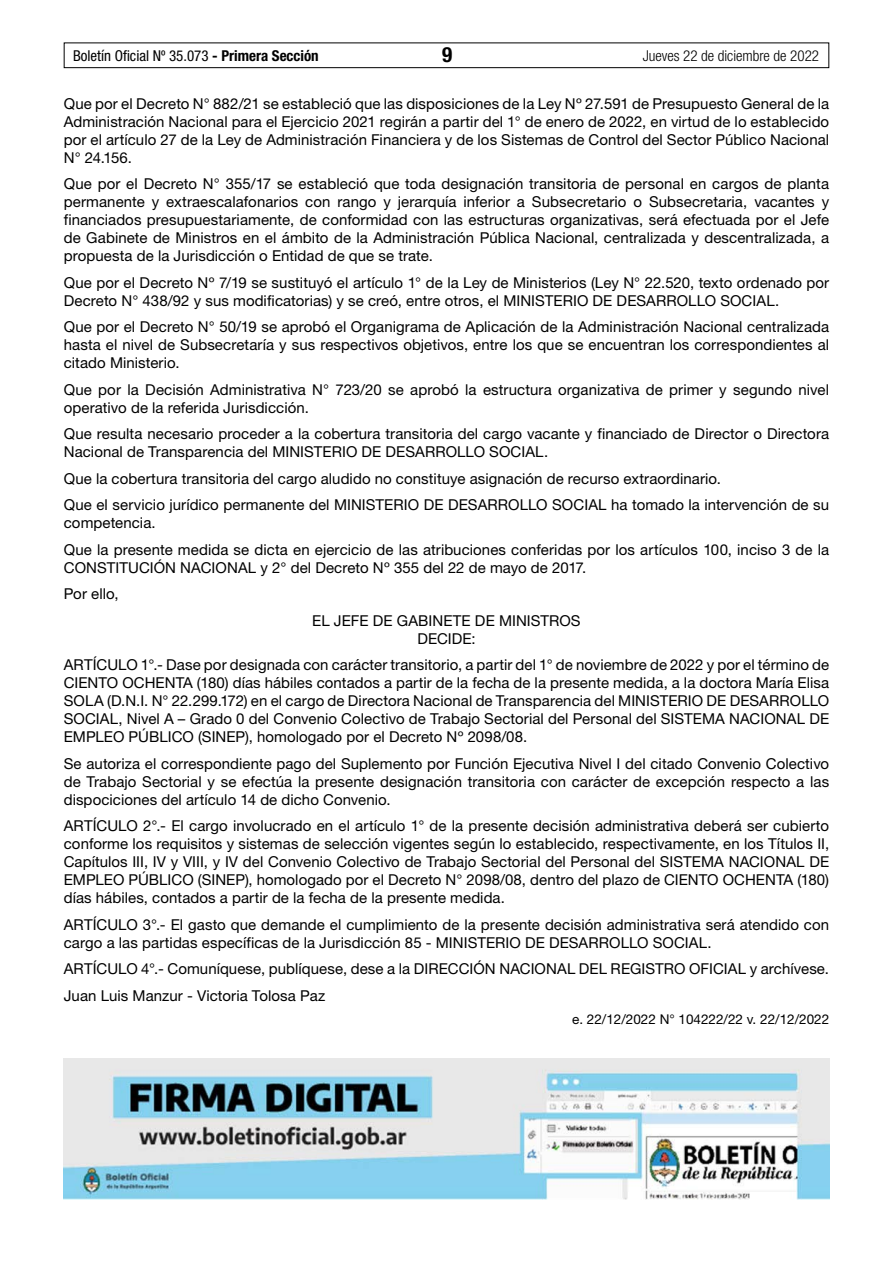
<style>
.page{position:relative;width:893px;height:1263px;background:#fff}
.page>*{position:absolute;margin:0;border:0;box-sizing:border-box;transform-origin:0 0}
.t1{font:700 condensed 21px "Helvetica Neue LT Std";color:#000}
.t2{font:15px/18px "Helvetica Neue LT Std";letter-spacing:.005em;color:#000}
.t3{font:condensed 15px "Helvetica Neue LT Std";color:#000}
.t4{font:300 condensed 15px "Helvetica Neue LT Std";color:#000}
.t5{font:13.5px "Helvetica Neue LT Std";color:#000}
.s1{font-weight:700}
</style>
<div class="page">
<div style="left:64px;top:43px;width:765px;height:25px;border:1px solid #000"></div>
<img style="left:64px;top:1059px;width:765px;height:140px">
<p class="t3" style="left:73px;top:47px;width:247px">Boletín Oficial Nº 35.073 <span class="s1">- Primera Sección</span></p>
<h1 class="t1" style="left:442px;top:42px;width:12px">9</h1>
<p class="t4" style="left:643px;top:47px;width:178px">Jueves 22 de diciembre de 2022</p>
<p class="t2" style="left:64px;top:94px;width:767px;text-align:justify">Que por el Decreto N° 882/21 se estableció que las disposiciones de la Ley Nº 27.591 de Presupuesto General de la Administración Nacional para el Ejercicio 2021 regirán a partir del 1° de enero de 2022, en virtud de lo establecido por el artículo 27 de la Ley de Administración Financiera y de los Sistemas de Control del Sector Público Nacional N° 24.156.</p>
<p class="t2" style="left:64px;top:174px;width:767px;text-align:justify">Que por el Decreto N° 355/17 se estableció que toda designación transitoria de personal en cargos de planta permanente y extraescalafonarios con rango y jerarquía inferior a Subsecretario o Subsecretaria, vacantes y financiados presupuestariamente, de conformidad con las estructuras organizativas, será efectuada por el Jefe de Gabinete de Ministros en el ámbito de la Administración Pública Nacional, centralizada y descentralizada, a propuesta de la Jurisdicción o Entidad de que se trate.</p>
<p class="t2" style="left:64px;top:273px;width:767px">Que por el Decreto Nº 7/19 se sustituyó el artículo 1° de la Ley de Ministerios (Ley N° 22.520, texto ordenado por<br>Decreto N° 438/92 y sus modificatorias) y se creó, entre otros, el MINISTERIO DE DESARROLLO SOCIAL.</p>
<p class="t2" style="left:64px;top:317px;width:767px;text-align:justify">Que por el Decreto N° 50/19 se aprobó el Organigrama de Aplicación de la Administración Nacional centralizada hasta el nivel de Subsecretaría y sus respectivos objetivos, entre los que se encuentran los correspondientes al citado Ministerio.</p>
<p class="t2" style="left:64px;top:380px;width:767px">Que por la Decisión Administrativa N° 723/20 se aprobó la estructura organizativa de primer y segundo nivel operativo de la referida Jurisdicción.</p>
<p class="t2" style="left:64px;top:424px;width:767px">Que resulta necesario proceder a la cobertura transitoria del cargo vacante y financiado de Director o Directora<br>Nacional de Transparencia del MINISTERIO DE DESARROLLO SOCIAL.</p>
<p class="t2" style="left:64px;top:465px;width:767px;line-height:26.5px">Que la cobertura transitoria del cargo aludido no constituye asignación de recurso extraordinario.<br>Que el servicio jurídico permanente del MINISTERIO DE DESARROLLO SOCIAL ha tomado la intervención de su</p>
<p class="t2" style="left:64px;top:509px;width:767px;line-height:26.5px">competencia.<br>Que la presente medida se dicta en ejercicio de las atribuciones conferidas por los artículos 100, inciso 3 de la</p>
<p class="t2" style="left:64px;top:558px;width:524px">CONSTITUCIÓN NACIONAL y 2° del Decreto Nº 355 del 22 de mayo de 2017.</p>
<p class="t2" style="left:64px;top:585px;width:56px">Por ello,</p>
<p class="t2" style="left:312px;top:611px;width:270px">EL JEFE DE GABINETE DE MINISTROS</p>
<p class="t2" style="left:64px;top:625px;width:767px;line-height:26.5px;text-align:center">DECIDE:<br>ARTÍCULO 1°.- Dase por designada con carácter transitorio, a partir del 1° de noviembre de 2022 y por el término de</p>
<p class="t2" style="left:64px;top:674px;width:767px;text-align:justify">CIENTO OCHENTA (180) días hábiles contados a partir de la fecha de la presente medida, a la doctora María Elisa SOLA (D.N.I. N° 22.299.172) en el cargo de Directora Nacional de Transparencia del MINISTERIO DE DESARROLLO SOCIAL, Nivel A – Grado 0 del Convenio Colectivo de Trabajo Sectorial del Personal del SISTEMA NACIONAL DE EMPLEO PÚBLICO (SINEP), homologado por el Decreto Nº 2098/08.</p>
<p class="t2" style="left:64px;top:754px;width:767px;text-align:justify">Se autoriza el correspondiente pago del Suplemento por Función Ejecutiva Nivel I del citado Convenio Colectivo de Trabajo Sectorial y se efectúa la presente designación transitoria con carácter de excepción respecto a las dispociciones del artículo 14 de dicho Convenio.</p>
<p class="t2" style="left:64px;top:817px;width:767px;text-align:justify">ARTÍCULO 2°.- El cargo involucrado en el artículo 1° de la presente decisión administrativa deberá ser cubierto conforme los requisitos y sistemas de selección vigentes según lo establecido, respectivamente, en los Títulos II, Capítulos III, IV y VIII, y IV del Convenio Colectivo de Trabajo Sectorial del Personal del SISTEMA NACIONAL DE EMPLEO PÚBLICO (SINEP), homologado por el Decreto N° 2098/08, dentro del plazo de CIENTO OCHENTA (180) días hábiles, contados a partir de la fecha de la presente medida.</p>
<p class="t2" style="left:64px;top:915px;width:767px">ARTÍCULO 3°.- El gasto que demande el cumplimiento de la presente decisión administrativa será atendido con cargo a las partidas específicas de la Jurisdicción 85 - MINISTERIO DE DESARROLLO SOCIAL.</p>
<p class="t2" style="left:64px;top:955px;width:767px;line-height:26.5px">ARTÍCULO 4°.- Comuníquese, publíquese, dese a la DIRECCIÓN NACIONAL DEL REGISTRO OFICIAL y archívese.<br>Juan Luis Manzur - Victoria Tolosa Paz</p>
<p class="t5" style="left:572px;top:1011px;width:259px">e. 22/12/2022 N° 104222/22 v. 22/12/2022</p>
</div>
